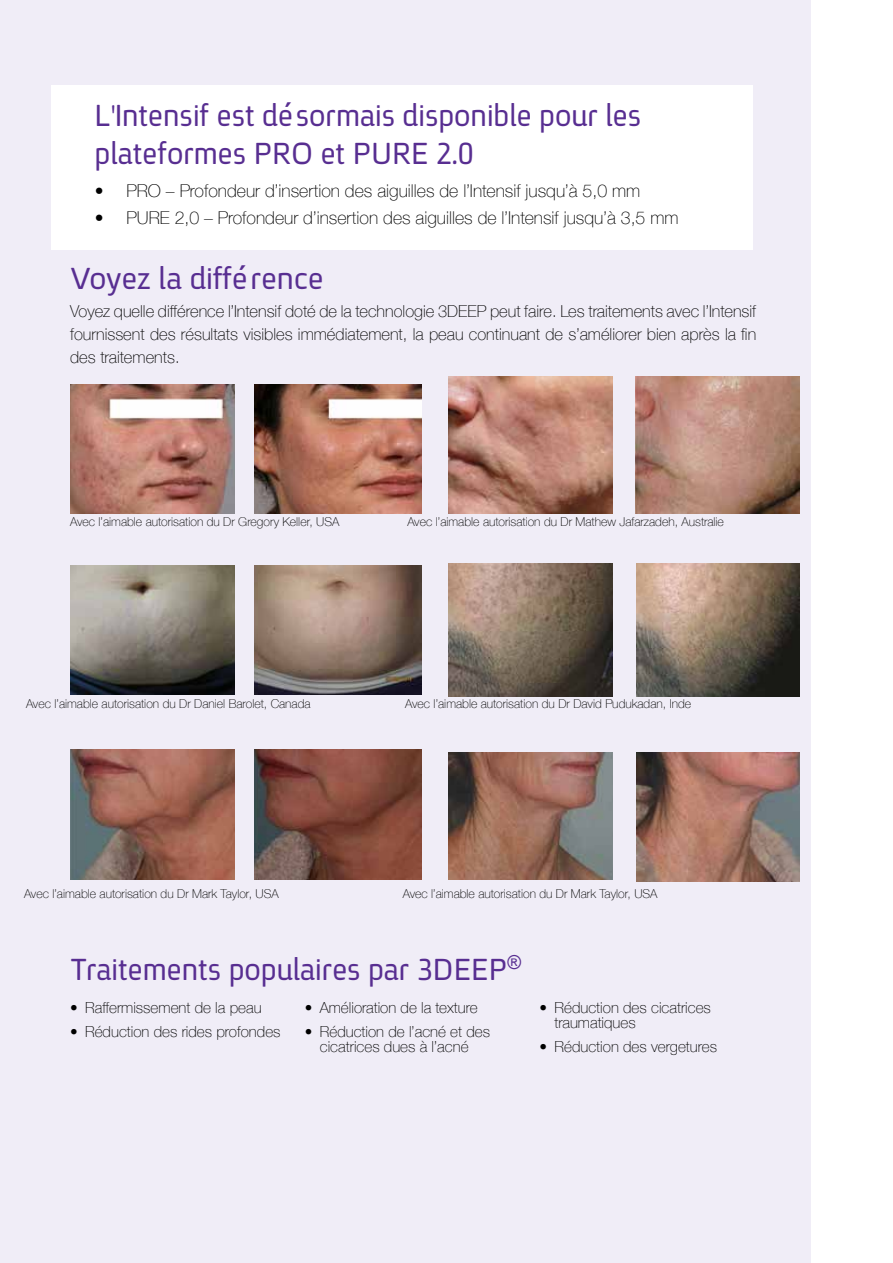
<style>
.page{position:relative;width:893px;height:1263px;background:#fff}
.page>*{position:absolute;margin:0;border:0;box-sizing:border-box;transform-origin:0 0}
.t1{font:33px/38.1px "En Spoiler";color:#582e91;scale:.96 1}
.t2{font:33px "En Spoiler";color:#582e91}
.t3{font:19.2px "En Spoiler";color:#582e91;scale:.96 1}
.t4{font:100 17.7px "Helvetica Neue";color:#000}
.t5{font:100 16.5px/22.5px "Helvetica Neue";color:#000;text-align:justify}
.t6{font:100 15.3px/23.5px "Helvetica Neue";color:#000}
.t7{font:100 12.3px "Helvetica Neue";color:#000}
</style>
<div class="page">
<div style="left:0;top:0;width:810px;height:1263px;background:#f0edf7"></div>
<img style="left:70px;top:565px;width:351px;height:130px">
<img style="left:70px;top:384px;width:351px;height:130px">
<img style="left:70px;top:750px;width:351px;height:129px">
<div style="left:235px;top:377px;width:18px;height:516px;background:#f0edf7"></div>
<img style="left:448px;top:563px;width:165px;height:133px">
<img style="left:448px;top:752px;width:165px;height:127px">
<img style="left:636px;top:563px;width:163px;height:133px">
<img style="left:636px;top:752px;width:163px;height:129px">
<img style="left:448px;top:377px;width:164px;height:137px">
<img style="left:636px;top:377px;width:163px;height:137px">
<div style="left:51px;top:85px;width:702px;height:164px;background:#fff"></div>
<h1 class="t1" style="left:95px;top:95px;width:571px">’LIntensif est désormais disponible pour les plateformes PRO et PURE 2.0</h1>
<h3 class="t4" style="left:95px;top:177px;width:10px">•</h3>
<h3 class="t4" style="left:95px;top:205px;width:10px">•</h3>
<h3 class="t4" style="left:126px;top:177px;width:515px">PRO – Profondeur ’d insertion des aiguilles de ’l Intensif jusqu à’ 5,0 mm</h3>
<h3 class="t4" style="left:126px;top:205px;width:554px">PURE 2,0 – Profondeur ’d insertion des aiguilles de ’l Intensif jusqu à’ 3,5 mm</h3>
<h1 class="t2" style="left:70px;top:255px;width:255px">Voyez la différence</h1>
<h3 class="t5" style="left:70px;top:300px;width:688px">Voyez quelle différence ’l Intensif doté de la technologie 3DEEP peut faire. Les traitements avec ’l Intensif fournissent des résultats visibles immédiatement la, peau continuant de ’s améliorer bien après la fin des traitements.</h3>
<p class="t7" style="left:70px;top:512px;width:271px">Avec ’l aimable autorisation du Dr Gregory Keller, USA</p>
<p class="t7" style="left:407px;top:512px;width:318px">Avec ’l aimable autorisation du Dr Mathew Jafarzadeh, Australie</p>
<p class="t7" style="left:26px;top:694px;width:286px">Avec ’l aimable autorisation du Dr Daniel Barolet, Canada</p>
<p class="t7" style="left:405px;top:694px;width:288px">Avec ’l aimable autorisation du Dr David Pudukadan, Inde</p>
<p class="t7" style="left:24px;top:884px;width:256px">Avec ’l aimable autorisation du Dr Mark Taylor, USA</p>
<p class="t7" style="left:403px;top:884px;width:256px">Avec ’l aimable autorisation du Dr Mark Taylor, USA</p>
<h2 class="t3" style="left:507px;top:949px;width:13px">R</h2>
<h1 class="t1" style="left:70px;top:949px;width:457px">Traitements populaires par 3DEEP</h1>
<p class="t6" style="left:70px;top:995px;width:9px">•</p>
<p class="t6" style="left:70px;top:1019px;width:9px">•</p>
<p class="t6" style="left:85px;top:995px;width:178px">Raffermissement de la peau</p>
<p class="t6" style="left:85px;top:1019px;width:197px">Réduction des rides profondes</p>
<p class="t6" style="left:305px;top:995px;width:9px">•</p>
<p class="t6" style="left:305px;top:1019px;width:9px">•</p>
<p class="t6" style="left:320px;top:995px;width:159px">Amélioration de la texture</p>
<p class="t6" style="left:320px;top:1019px;width:172px">Réduction de ’l acné et des</p>
<p class="t6" style="left:320px;top:1034px;width:150px">cicatrices dues ’là acné</p>
<p class="t6" style="left:539px;top:995px;width:9px">•</p>
<p class="t6" style="left:539px;top:1034px;width:9px">•</p>
<p class="t6" style="left:554px;top:995px;width:158px">Réduction des cicatrices</p>
<p class="t6" style="left:554px;top:1010px;width:164px">traumatiques<br>Réduction des vergetures</p>
</div>
